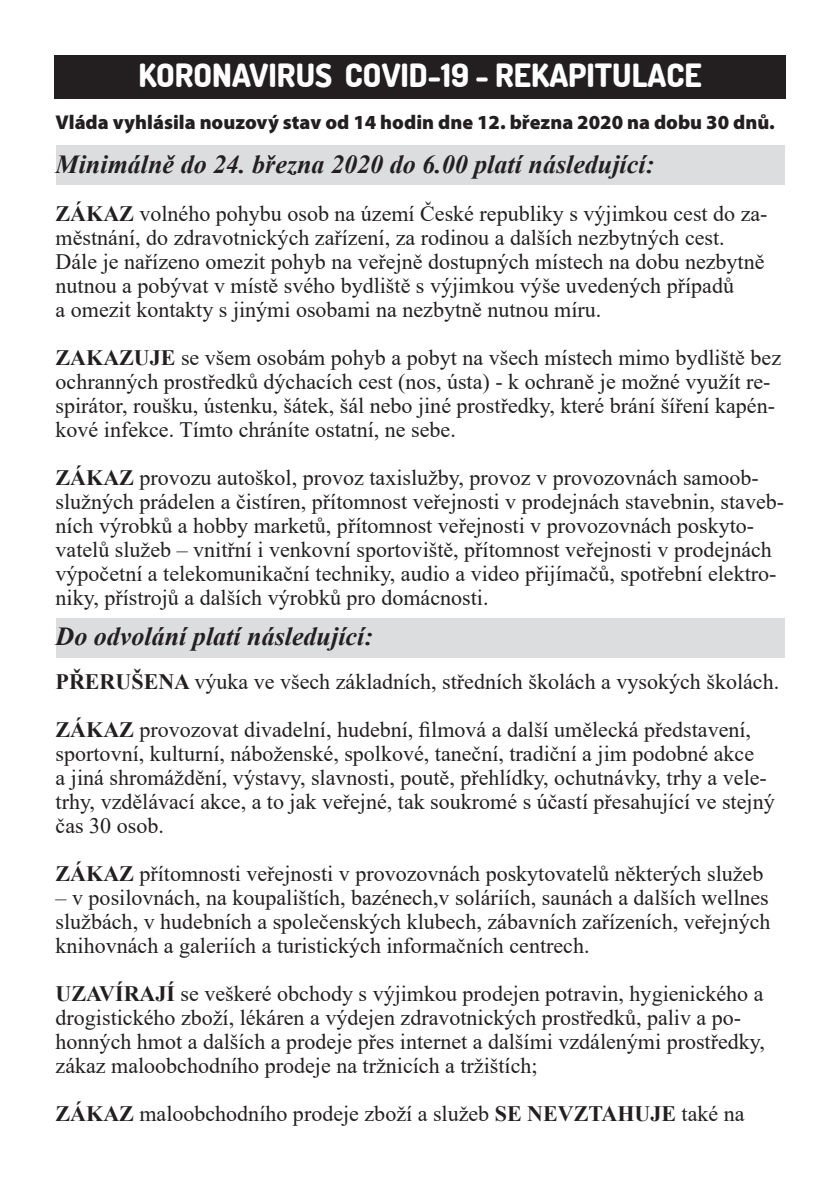
<style>
.page{position:relative;width:840px;height:1191px;background:#fff}
.page>*{position:absolute;margin:0;border:0;box-sizing:border-box;transform-origin:0 0}
.t1{font:800 32px "Dosis";color:#fff}
.t2{font:italic 700 26px "Times New Roman";color:#231f20}
.t3{font:22px/24px "Times New Roman";color:#231f20}
.t4{font:900 20px "Myriad Pro";color:#231f20}
.s1{font-weight:700}
</style>
<div class="page">
<div style="left:56px;top:618px;width:728px;height:39px;background:#dcdddf"></div>
<div style="left:56px;top:145px;width:728px;height:40px;background:#dcdddf"></div>
<div style="left:54px;top:55px;width:731px;height:44px;background:#231f20"></div>
<p class="t1" style="left:138px;top:55px;width:564px">KORONAVIRUS COVID-19 - REKAPITULACE</p>
<p class="t4" style="left:56px;top:111px;width:720px">Vláda vyhlásila nouzový stav od 14 hodin dne 12. března 2020 na dobu 30 dnů.</p>
<p class="t2" style="left:56px;top:146px;width:600px">Minimálně do 24. března 2020 do 6.00 platí následující:</p>
<p class="t3" style="left:56px;top:201px;width:713px"><span class="s1">ZÁKAZ</span> volného pohybu osob na území České republiky s výjimkou cest do za&shy;městnání, do zdravotnických zařízení, za rodinou a dalších nezbytných cest.</p>
<p class="t3" style="left:56px;top:249px;width:710px">Dále je nařízeno omezit pohyb na veřejně dostupných místech na dobu nezbytně nutnou a pobývat v místě svého bydliště s výjimkou výše uvedených případů</p>
<p class="t3" style="left:56px;top:297px;width:547px">a omezit kontakty s jinými osobami na nezbytně nutnou míru.</p>
<p class="t3" style="left:56px;top:345px;width:726px"><span class="s1">ZAKAZUJE</span> se všem osobám pohyb a pobyt na všech místech mimo bydliště bez ochranných prostředků dýchacích cest (nos, ústa) - k ochraně je možné využít re&shy;spirátor, roušku, ústenku, šátek, šál nebo jiné prostředky, které brání šíření kapén&shy;kové infekce. Tímto chráníte ostatní, ne sebe.</p>
<p class="t3" style="left:56px;top:465px;width:729px"><span class="s1">ZÁKAZ</span> provozu autoškol, provoz taxislužby, provoz v provozovnách samoob&shy;služných prádelen a čistíren, přítomnost veřejnosti v prodejnách stavebnin, staveb&shy;ních výrobků a hobby marketů, přítomnost veřejnosti v provozovnách poskyto&shy;vatelů služeb – vnitřní i venkovní sportoviště, přítomnost veřejnosti v prodejnách výpočetní a telekomunikační techniky, audio a video přijímačů, spotřební elektro&shy;niky, přístrojů a dalších výrobků pro domácnosti.</p>
<p class="t2" style="left:56px;top:618px;width:319px">Do odvolání platí následující:</p>
<p class="t3" style="left:56px;top:669px;width:724px"><span class="s1">PŘERUŠENA</span> výuka ve všech základních, středních školách a vysokých školách.</p>
<p class="t3" style="left:56px;top:717px;width:699px"><span class="s1">ZÁKAZ</span> provozovat divadelní, hudební, filmová a další umělecká představení, sportovní, kulturní, náboženské, spolkové, taneční, tradiční a jim podobné akce</p>
<p class="t3" style="left:56px;top:765px;width:720px">a jiná shromáždění, výstavy, slavnosti, poutě, přehlídky, ochutnávky, trhy a vele&shy;trhy, vzdělávací akce, a to jak veřejné, tak soukromé s účastí přesahující ve stejný čas 30 osob.</p>
<p class="t3" style="left:56px;top:861px;width:708px"><span class="s1">ZÁKAZ</span> přítomnosti veřejnosti v provozovnách poskytovatelů některých služeb</p>
<p class="t3" style="left:56px;top:885px;width:716px;text-align:justify">– v posilovnách, na koupalištích, bazénech,v soláriích, saunách a dalších wellnes službách, v hudebních a společenských klubech, zábavních zařízeních, veřejných knihovnách a galeriích a turistických informačních centrech.</p>
<p class="t3" style="left:56px;top:981px;width:710px"><span class="s1">UZAVÍRAJÍ</span> se veškeré obchody s výjimkou prodejen potravin, hygienického a drogistického zboží, lékáren a výdejen zdravotnických prostředků, paliv a po&shy;honných hmot a dalších a prodeje přes internet a dalšími vzdálenými prostředky, zákaz maloobchodního prodeje na tržnicích a tržištích;</p>
<p class="t3" style="left:56px;top:1101px;width:690px"><span class="s1">ZÁKAZ</span> maloobchodního prodeje zboží a služeb <span class="s1">SE NEVZTAHUJE</span> také na</p>
</div>
